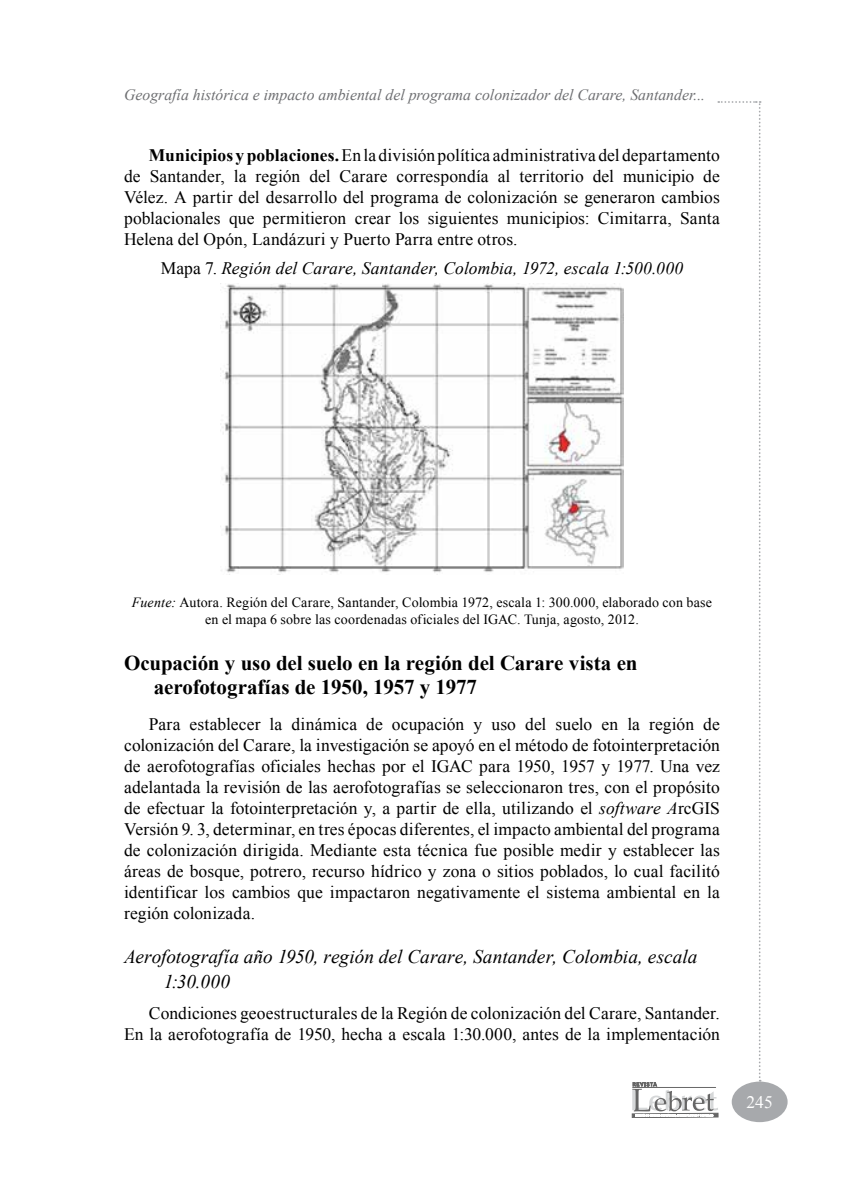
<style>
.page{position:relative;width:844px;height:1191px;background:#fff}
.page>*{position:absolute;margin:0;border:0;box-sizing:border-box;transform-origin:0 0}
.t1{font:700 21px/24.5px "Times New Roman";letter-spacing:-.005em;color:#000}
.t2{font:italic 19.25px/24.5px "Times New Roman";color:#000}
.t3{font:17.5px/21px "Times New Roman";letter-spacing:.005em;color:#000;text-align:justify}
.t4{font:italic 17.5px "Times New Roman";letter-spacing:.005em;color:#000}
.t5{font:17.5px "Times New Roman";color:#fff}
.t6{font:italic 15.75px "Times New Roman";color:#6d6e71}
.t7{font:14px/17.5px "Times New Roman";letter-spacing:.01em;color:#000;text-align:center}
.s1{font-weight:700}
.s2{font-style:normal}
.s3{font-style:italic}
</style>
<div class="page">
<div style="left:731px;top:1081px;width:56px;height:41px;background:#a7a9ac;border-radius:50%"></div>
<svg style="left:632px;top:101px;width:128px;height:1016px"></svg>
<img style="left:221px;top:283px;width:402px;height:290px">
<p class="t6" style="left:124px;top:84px;width:582px">Geografía histórica e impacto ambiental del programa colonizador del Carare, Santander...</p>
<p class="t3" style="left:124px;top:144px;width:597px;text-indent:25px"><span class="s1">Municipios y poblaciones.</span> En la división política administrativa del departamento de Santander, la región del Carare correspondía al territorio del municipio de Vélez. A partir del desarrollo del programa de colonización se generaron cambios poblacionales que permitieron crear los siguientes municipios: Cimitarra, Santa Helena del Opón, Landázuri y Puerto Parra entre otros.</p>
<p class="t4" style="left:161px;top:256px;width:524px"><span class="s2">Mapa 7.</span> Región del Carare, Santander, Colombia, 1972, escala 1:500.000</p>
<p class="t7" style="left:132px;top:593px;width:581px"><span class="s3">Fuente:</span> Autora. Región del Carare, Santander, Colombia 1972, escala 1: 300.000, elaborado con base en el mapa 6 sobre las coordenadas oficiales del IGAC. Tunja, agosto, 2012.</p>
<p class="t1" style="left:154px;top:650px;width:485px;text-indent:-30px">Ocupación y uso del suelo en la región del Carare vista en aerofotografías de 1950, 1957 y 1977</p>
<p class="t3" style="left:124px;top:713px;width:597px;text-indent:25px">Para establecer la dinámica de ocupación y uso del suelo en la región de colonización del Carare, la investigación se apoyó en el método de fotointerpretación de aerofotografías oficiales hechas por el IGAC para 1950, 1957 y 1977. Una vez adelantada la revisión de las aerofotografías se seleccionaron tres, con el propósito de efectuar la fotointerpretación y, a partir de ella, utilizando el <span class="s3">software A</span>rcGIS Versión 9. 3, determinar, en tres épocas diferentes, el impacto ambiental del programa de colonización dirigida. Mediante esta técnica fue posible medir y establecer las áreas de bosque, potrero, recurso hídrico y zona o sitios poblados, lo cual facilitó identificar los cambios que impactaron negativamente el sistema ambiental en la región colonizada.</p>
<p class="t2" style="left:164px;top:944px;width:535px;text-indent:-40px">Aerofotografía año 1950, región del Carare, Santander, Colombia, escala<br>1:30.000</p>
<p class="t3" style="left:124px;top:1002px;width:597px;text-align:right">Condiciones geoestructurales de la Región de colonización del Carare, Santander.<br>En la aerofotografía de 1950, hecha a escala 1:30.000, antes de la implementación</p>
<p class="t5" style="left:746px;top:1090px;width:28px">245</p>
</div>
